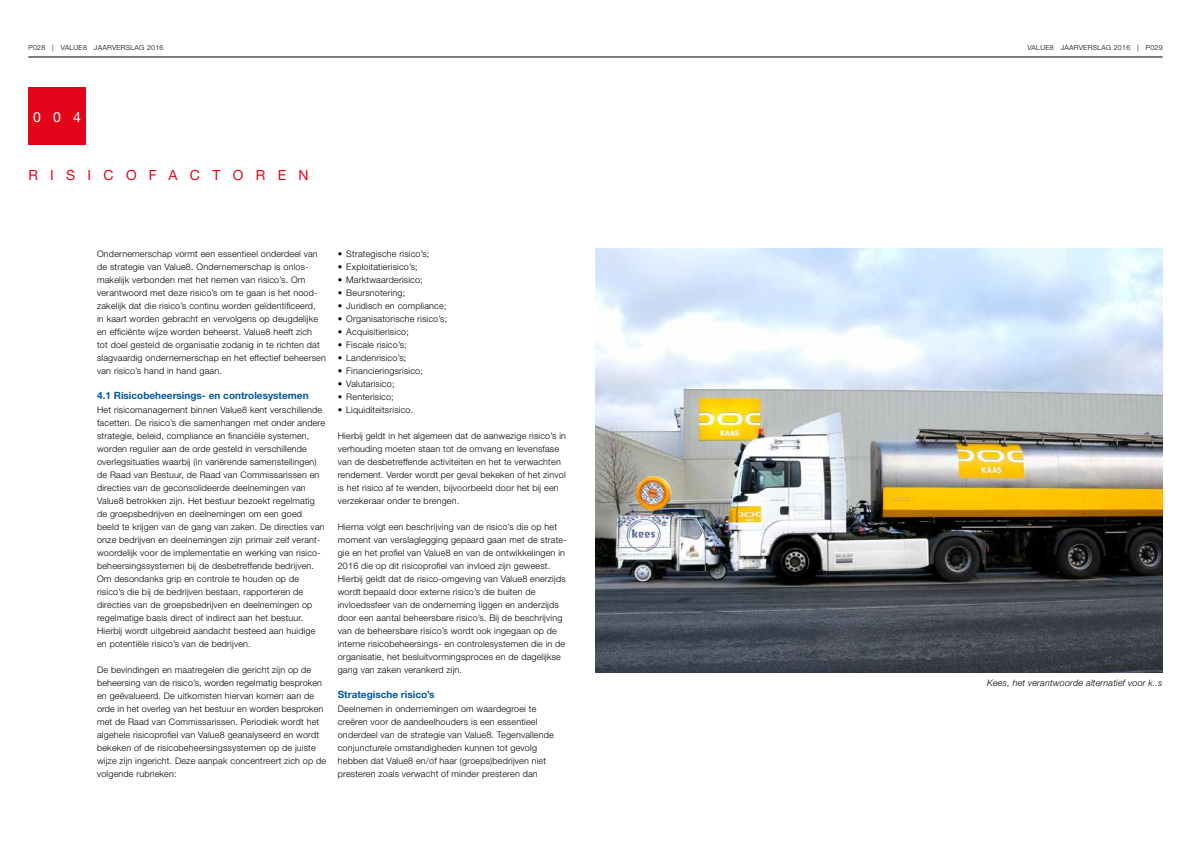
<style>
.page{position:relative;width:1191px;height:842px;background:#fff}
.page>*{position:absolute;margin:0;border:0;box-sizing:border-box;transform-origin:0 0}
.t1{font:14px "Helvetica Neue";letter-spacing:.88em;color:#e3061b}
.t2{font:14px "Helvetica Neue";color:#fff}
.t3{font:700 10px "Helvetica Neue";color:#04579f}
.t4{font:300 9px/13px "Helvetica Neue";letter-spacing:.02em;color:#000}
.t5{font:italic 300 9px "Helvetica Neue";letter-spacing:.02em;color:#000}
.t6{font:300 7px "Helvetica Neue";letter-spacing:.04em;color:#000}
</style>
<div class="page">
<hr style="left:28px;top:57px;width:1134px;height:1px;background:#000">
<img style="left:595px;top:248px;width:567px;height:425px">
<div style="left:28px;top:88px;width:58px;height:57px;background:#e3061b"></div>
<p class="t6" style="left:28px;top:43px;width:137px">P028 | VALUE8 JAARVERSLAG 2016</p>
<p class="t6" style="left:1027px;top:43px;width:137px">VALUE8 JAARVERSLAG 2016 | P029</p>
<h1 class="t2" style="left:33px;top:108px;width:49px">004</h1>
<h1 class="t1" style="left:28px;top:166px;width:282px">RISICOFACTOREN</h1>
<p class="t4" style="left:97px;top:247px;width:230px">Ondernemerschap vormt een essentieel onderdeel van de strategie van Value8. Ondernemerschap is onlos&shy;makelijk verbonden met het nemen van risico’s. Om verantwoord met deze risico’s om te gaan is het nood&shy;zakelijk dat die risico’s continu worden geïdentificeerd,<br>in kaart worden gebracht en vervolgens op deugdelijke en efficiënte wijze worden beheerst. Value8 heeft zich<br>tot doel gesteld de organisatie zodanig in te richten dat slagvaardig ondernemerschap en het effectief beheersen van risico’s hand in hand gaan.</p>
<p class="t3" style="left:97px;top:389px;width:213px">4.1 Risicobeheersings- en controlesystemen</p>
<p class="t4" style="left:97px;top:403px;width:229px">Het risicomanagement binnen Value8 kent verschillende facetten. De risico’s die samenhangen met onder andere strategie, beleid, compliance en financiële systemen, worden regulier aan de orde gesteld in verschillende overlegsituaties waarbij (in variërende samenstellingen) de Raad van Bestuur, de Raad van Commissarissen en directies van de geconsolideerde deelnemingen van Value8 betrokken zijn. Het bestuur bezoekt regelmatig de groepsbedrijven en deelnemingen om een goed beeld te krijgen van de gang van zaken. De directies van onze bedrijven en deelnemingen zijn primair zelf verant&shy;woordelijk voor de implementatie en werking van risico&shy;beheersingssystemen bij de desbetreffende bedrijven.<br>Om desondanks grip en controle te houden op de risico’s die bij de bedrijven bestaan, rapporteren de directies van de groepsbedrijven en deelnemingen op regelmatige basis direct of indirect aan het bestuur.<br>Hierbij wordt uitgebreid aandacht besteed aan huidige en potentiële risico’s van de bedrijven.</p>
<p class="t4" style="left:97px;top:663px;width:230px">De bevindingen en maatregelen die gericht zijn op de beheersing van de risico’s, worden regelmatig besproken en geëvalueerd. De uitkomsten hiervan komen aan de orde in het overleg van het bestuur en worden besproken met de Raad van Commissarissen. Periodiek wordt het algehele risicoprofiel van Value8 geanalyseerd en wordt bekeken of de risicobeheersingssystemen op de juiste wijze zijn ingericht. Deze aanpak concentreert zich op de volgende rubrieken:</p>
<p class="t4" style="left:338px;top:247px;width:93px">• Strategische risico’s;</p>
<p class="t4" style="left:338px;top:260px;width:81px">• Exploitatierisico’s;</p>
<p class="t4" style="left:338px;top:273px;width:86px">• Marktwaarderisico;</p>
<p class="t4" style="left:338px;top:286px;width:69px">• Beursnotering;</p>
<p class="t4" style="left:338px;top:299px;width:110px">• Juridisch en compliance;</p>
<p class="t4" style="left:338px;top:312px;width:111px">• Organisatorische risico’s;</p>
<p class="t4" style="left:338px;top:325px;width:73px">• Acquisitierisico;</p>
<p class="t4" style="left:338px;top:338px;width:70px">• Fiscale risico’s;</p>
<p class="t4" style="left:338px;top:351px;width:70px">• Landenrisico’s;</p>
<p class="t4" style="left:338px;top:364px;width:87px">• Financieringsrisico;</p>
<p class="t4" style="left:338px;top:377px;width:58px">• Valutarisico;</p>
<p class="t4" style="left:338px;top:390px;width:57px">• Renterisico;</p>
<p class="t4" style="left:338px;top:403px;width:77px">• Liquiditeitsrisico.</p>
<p class="t4" style="left:338px;top:429px;width:230px">Hierbij geldt in het algemeen dat de aanwezige risico’s in verhouding moeten staan tot de omvang en levensfase van de desbetreffende activiteiten en het te verwachten rendement. Verder wordt per geval bekeken of het zinvol is het risico af te wenden, bijvoorbeeld door het bij een verzekeraar onder te brengen.</p>
<p class="t4" style="left:338px;top:520px;width:230px">Hierna volgt een beschrijving van de risico’s die op het moment van verslaglegging gepaard gaan met de strate&shy;gie en het profiel van Value8 en van de ontwikkelingen in 2016 die op dit risicoprofiel van invloed zijn geweest.<br>Hierbij geldt dat de risico-omgeving van Value8 enerzijds wordt bepaald door externe risico’s die buiten de invloedssfeer van de onderneming liggen en anderzijds door een aantal beheersbare risico’s. Bij de beschrijving van de beheersbare risico’s wordt ook ingegaan op de interne risicobeheersings- en controlesystemen die in de organisatie, het besluitvormingsproces en de dagelijkse gang van zaken verankerd zijn.</p>
<p class="t3" style="left:338px;top:688px;width:98px">Strategische risico’s</p>
<p class="t4" style="left:338px;top:702px;width:217px">Deelnemen in ondernemingen om waardegroei te creëren voor de aandeelhouders is een essentieel onderdeel van de strategie van Value8. Tegenvallende conjuncturele omstandigheden kunnen tot gevolg hebben dat Value8 en/of haar (groeps)bedrijven niet presteren zoals verwacht of minder presteren dan</p>
<p class="t5" style="left:987px;top:677px;width:177px">Kees, het verantwoorde alternatief voor k..s</p>
</div>
